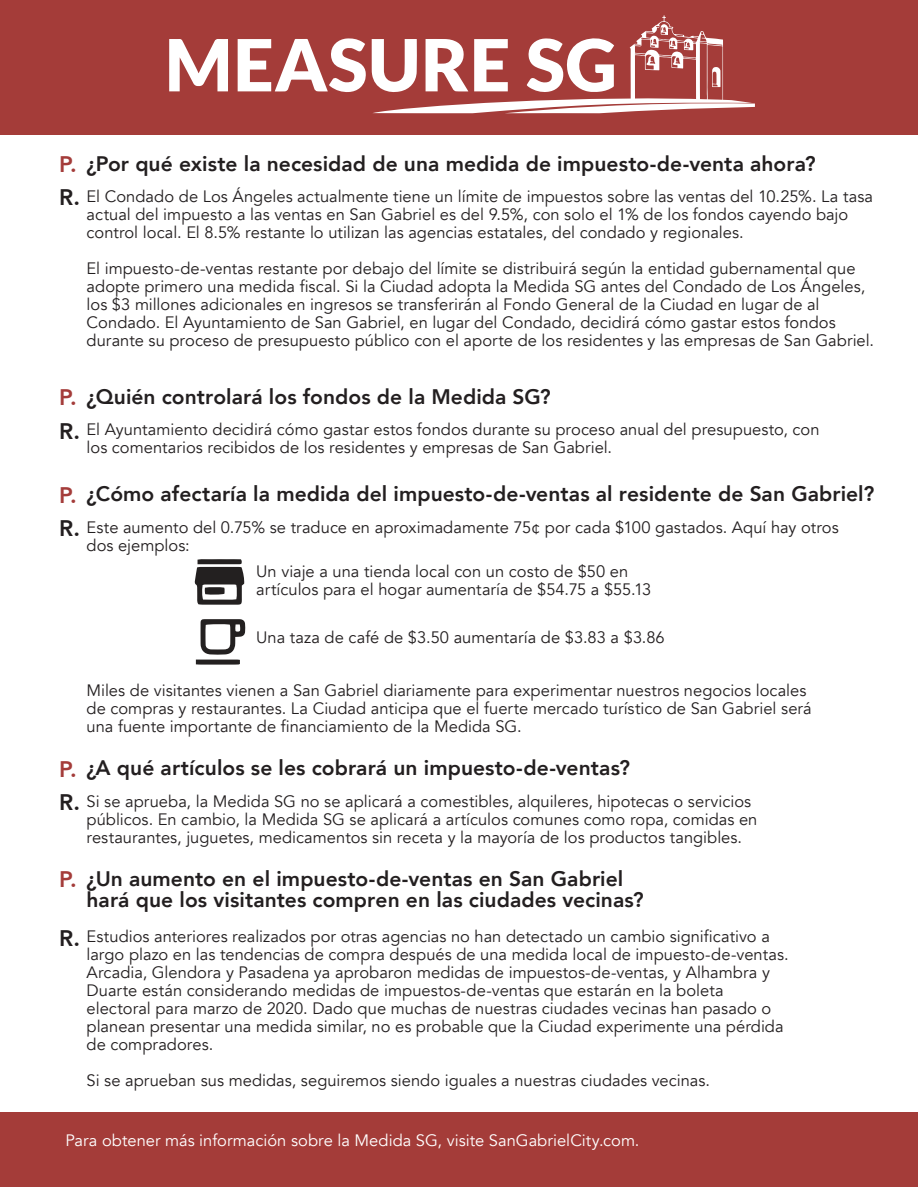
<style>
.page{position:relative;width:918px;height:1188px;background:#fff}
.page>*{position:absolute;margin:0;border:0;box-sizing:border-box;transform-origin:0 0}
.t1{font:800 22.5px "Avenir";color:#231f20}
.t2{font:800 21px "Avenir";letter-spacing:.005em;color:#231f20}
.t3{font:16.5px/18px "Avenir";color:#231f20}
.t4{font:16.5px "Avenir";color:#fff}
.s1{font-size:22.5px;color:#a43c3a}
</style>
<div class="page">
<svg style="left:195px;top:559px;width:49px;height:46px"></svg>
<svg style="left:196px;top:619px;width:49px;height:46px"></svg>
<div style="left:0;top:0;width:918px;height:135px;background:#a43c39"></div>
<svg style="left:169px;top:39px;width:59px;height:52px"></svg>
<svg style="left:238px;top:38px;width:128px;height:54px"></svg>
<svg style="left:372px;top:15px;width:383px;height:98px"></svg>
<div style="left:0;top:1113px;width:918px;height:74px;background:#a43c39"></div>
<p class="t2" style="left:59px;top:147px;width:758px"><span class="s1">P.</span> ¿Por qué existe la necesidad de una medida de impuesto-de-venta ahora?</p>
<h1 class="t1" style="left:59px;top:180px;width:22px">R.</h1>
<p class="t3" style="left:87px;top:187px;width:788px">El Condado de Los Ángeles actualmente tiene un límite de impuestos sobre las ventas del 10.25%. La tasa actual del impuesto a las ventas en San Gabriel es del 9.5%, con solo el 1% de los fondos cayendo bajo control local. El 8.5% restante lo utilizan las agencias estatales, del condado y regionales.</p>
<p class="t3" style="left:87px;top:259px;width:789px">El impuesto-de-ventas restante por debajo del límite se distribuirá según la entidad gubernamental que adopte primero una medida fiscal. Si la Ciudad adopta la Medida SG antes del Condado de Los Ángeles, los $3 millones adicionales en ingresos se transferirán al Fondo General de la Ciudad en lugar de al Condado. El Ayuntamiento de San Gabriel, en lugar del Condado, decidirá cómo gastar estos fondos durante su proceso de presupuesto público con el aporte de los residentes y las empresas de San Gabriel.</p>
<p class="t2" style="left:59px;top:380px;width:493px"><span class="s1">P.</span> ¿Quién controlará los fondos de la Medida SG?</p>
<h1 class="t1" style="left:59px;top:413px;width:22px">R.</h1>
<p class="t3" style="left:87px;top:421px;width:735px">El Ayuntamiento decidirá cómo gastar estos fondos durante su proceso anual del presupuesto, con los comentarios recibidos de los residentes y empresas de San Gabriel.</p>
<p class="t2" style="left:59px;top:478px;width:817px"><span class="s1">P.</span> ¿Cómo afectaría la medida del impuesto-de-ventas al residente de San Gabriel?</p>
<h1 class="t1" style="left:59px;top:511px;width:22px">R.</h1>
<p class="t3" style="left:87px;top:518px;width:754px">Este aumento del 0.75% se traduce en aproximadamente 75¢ por cada $100 gastados. Aquí hay otros dos ejemplos:</p>
<p class="t3" style="left:256px;top:563px;width:397px">Un viaje a una tienda local con un costo de $50 en artículos para el hogar aumentaría de $54.75 a $55.13</p>
<p class="t3" style="left:256px;top:628px;width:410px">Una taza de café de $3.50 aumentaría de $3.83 a $3.86</p>
<p class="t3" style="left:87px;top:682px;width:727px">Miles de visitantes vienen a San Gabriel diariamente para experimentar nuestros negocios locales de compras y restaurantes. La Ciudad anticipa que el fuerte mercado turístico de San Gabriel será una fuente importante de financiamiento de la Medida SG.</p>
<p class="t2" style="left:59px;top:752px;width:572px"><span class="s1">P.</span> ¿A qué artículos se les cobrará un impuesto-de-ventas?</p>
<h1 class="t1" style="left:59px;top:785px;width:22px">R.</h1>
<p class="t3" style="left:87px;top:792px;width:672px">Si se aprueba, la Medida SG no se aplicará a comestibles, alquileres, hipotecas o servicios públicos. En cambio, la Medida SG se aplicará a artículos comunes como ropa, comidas en restaurantes, juguetes, medicamentos sin receta y la mayoría de los productos tangibles.</p>
<p class="t2" style="left:59px;top:863px;width:566px"><span class="s1">P.</span> ¿Un aumento en el impuesto-de-ventas en San Gabriel</p>
<h1 class="t1" style="left:59px;top:921px;width:22px">R.</h1>
<p class="t2" style="left:87px;top:884px;width:559px">hará que los visitantes compren en las ciudades vecinas?</p>
<p class="t3" style="left:87px;top:928px;width:704px">Estudios anteriores realizados por otras agencias no han detectado un cambio significativo a largo plazo en las tendencias de compra después de una medida local de impuesto-de-ventas.<br>Arcadia, Glendora y Pasadena ya aprobaron medidas de impuestos-de-ventas, y Alhambra y Duarte están considerando medidas de impuestos-de-ventas que estarán en la boleta electoral para marzo de 2020. Dado que muchas de nuestras ciudades vecinas han pasado o planean presentar una medida similar, no es probable que la Ciudad experimente una pérdida de compradores.</p>
<p class="t3" style="left:87px;top:1072px;width:625px">Si se aprueban sus medidas, seguiremos siendo iguales a nuestras ciudades vecinas.</p>
<p class="t4" style="left:65px;top:1131px;width:576px">Para obtener más información sobre la Medida SG, visite SanGabrielCity.com.</p>
</div>
